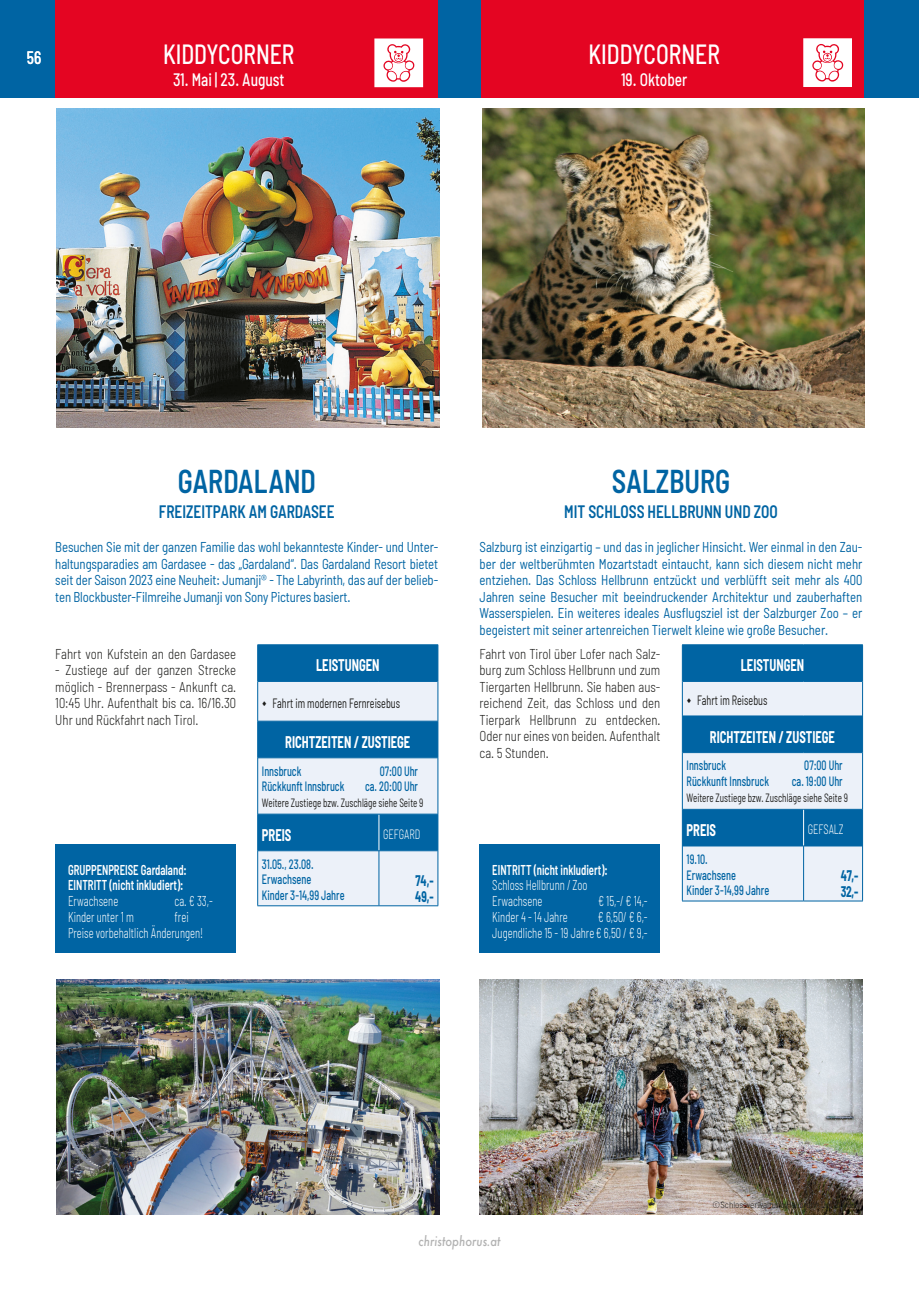
<style>
.page{position:relative;width:919px;height:1289px;background:#fff}
.page>*{position:absolute;margin:0;border:0;box-sizing:border-box;transform-origin:0 0}
.t1{font:600 semi-condensed 33px "Barlow";color:#0064a3;scale:.85 1}
.t2{font:500 semi-condensed 27.75px "Barlow";color:#fff;scale:.85 1}
.t3{font:600 semi-condensed 18px "Barlow";color:#0064a3;scale:.85 1}
.t4{font:500 semi-condensed 18px "Barlow";color:#fff;scale:.85 1}
.t5{font:700 semi-condensed 16.5px "Barlow";color:#fff;scale:.76 1}
.t6{font:italic 500 15px "Futura T";color:#b2b2b2;scale:.85 1}
.t7{font:700 semi-condensed 15px/15.8px "Barlow";color:#0064a3;scale:.76 1}
.t8{font:semi-condensed 14.25px/16.5px "Barlow";letter-spacing:-.01em;color:#0064a3;text-align:justify;scale:.9 1}
.t9{font:300 semi-condensed 14.25px/16.5px "Barlow";color:#1d1d1b;text-align:justify;scale:.9 1}
.t10{font:300 semi-condensed 14.25px/15.8px "Barlow";color:#fff;scale:.75 1}
.t11{font:600 semi-condensed 14.25px/15.8px "Barlow";color:#fff;scale:.75 1}
.t12{font:500 semi-condensed 13.5px "Barlow";color:#0064a3;scale:.75 1}
.t13{font:500 semi-condensed 13.5px/15.8px "Barlow";color:#0064a3;scale:.76 1}
.t14{font:semi-condensed 13.5px "Barlow";color:#1d1d1b;scale:.75 1}
.t15{font:300 semi-condensed 13.5px "Barlow";color:#fff;scale:.76 1}
.t16{font:semi-condensed 12px "Barlow";color:#1d1d1b;scale:.76 1}
.t17{font:300 semi-condensed 9px "Barlow";color:#1d1d1b}
</style>
<div class="page">
<img style="left:56px;top:108px;width:383px;height:319px">
<div style="left:0;top:0;width:918px;height:98px;background:#0064a3"></div>
<div style="left:55px;top:0;width:383px;height:98px;background:#e40522"></div>
<div style="left:480px;top:0;width:383px;height:98px;background:#e40522"></div>
<svg style="left:374px;top:38px;width:49px;height:49px;background:#fbdfe3"></svg>
<svg style="left:803px;top:38px;width:48px;height:49px;background:#fbe0e4"></svg>
<img style="left:56px;top:979px;width:383px;height:235px">
<hr style="left:257px;top:644px;width:122px;height:1px;background:#0064a3">
<hr style="left:257px;top:645px;width:1px;height:36px;background:#0064a3">
<hr style="left:257px;top:681px;width:1px;height:40px;background:#0064a3">
<hr style="left:257px;top:721px;width:1px;height:36px;background:#0064a3">
<hr style="left:257px;top:757px;width:1px;height:57px;background:#0064a3">
<hr style="left:257px;top:814px;width:1px;height:36px;background:#0064a3">
<hr style="left:257px;top:850px;width:1px;height:55px;background:#0064a3">
<hr style="left:257px;top:905px;width:122px;height:1px;background:#0064a3">
<hr style="left:379px;top:905px;width:59px;height:1px;background:#0064a3">
<div style="left:55px;top:844px;width:181px;height:109px;background:#0064a3"></div>
<img style="left:482px;top:108px;width:382px;height:319px">
<hr style="left:862px;top:645px;width:1px;height:36px;background:#0064a3">
<hr style="left:862px;top:681px;width:1px;height:35px;background:#0064a3">
<hr style="left:862px;top:716px;width:1px;height:36px;background:#0064a3">
<hr style="left:862px;top:752px;width:1px;height:57px;background:#0064a3">
<hr style="left:862px;top:809px;width:1px;height:37px;background:#0064a3">
<hr style="left:862px;top:846px;width:1px;height:54px;background:#0064a3">
<div style="left:479px;top:844px;width:181px;height:109px;background:#0064a3"></div>
<img style="left:479px;top:979px;width:383px;height:235px">
<svg style="left:258px;top:644px;width:180px;height:261px;background:#85b3d3"></svg>
<svg style="left:682px;top:644px;width:180px;height:257px;background:#83b2d2"></svg>
<p class="t4" style="left:27px;top:46px;width:18px">56</p>
<h2 class="t2" style="left:588px;top:36px;width:156px">KIDDYCORNER</h2>
<p class="t4" style="left:621px;top:69px;width:80px">19. Oktober</p>
<h2 class="t2" style="left:163px;top:36px;width:156px">KIDDYCORNER</h2>
<p class="t4" style="left:173px;top:69px;width:133px">31. Mai | 23. August</p>
<h1 class="t1" style="left:178px;top:461px;width:164px">GARDALAND</h1>
<p class="t3" style="left:159px;top:501px;width:208px">FREIZEITPARK AM GARDASEE</p>
<p class="t8" style="left:55px;top:538px;width:427px">Besuchen Sie mit der ganzen Familie das wohl bekannteste Kinder- und Unter&shy;haltungsparadies am Gardasee - das „Gardaland“. Das Gardaland Resort bietet seit der Saison 2023 eine Neuheit: Jumanji® - The Labyrinth, das auf der belieb&shy;ten Blockbuster-Filmreihe Jumanji von Sony Pictures basiert.</p>
<p class="t9" style="left:55px;top:645px;width:202px">Fahrt von Kufstein an den Gardasee</p>
<p class="t9" style="left:55px;top:661px;width:202px">- Zustiege auf der ganzen Strecke möglich - Brennerpass - Ankunft ca.<br>10:45 Uhr. Aufenthalt bis ca. 16/16.30<br>Uhr und Rückfahrt nach Tirol.</p>
<p class="t5" style="left:316px;top:655px;width:85px">LEISTUNGEN</p>
<p class="t14" style="left:272px;top:694px;width:171px">Fahrt im modernen Fernreisebus</p>
<p class="t5" style="left:285px;top:731px;width:166px">RICHTZEITEN / ZUSTIEGE</p>
<p class="t12" style="left:262px;top:762px;width:54px">Innsbruck</p>
<p class="t12" style="left:379px;top:762px;width:53px">07:00 Uhr</p>
<p class="t12" style="left:262px;top:778px;width:111px">Rückkunft Innsbruck</p>
<p class="t12" style="left:365px;top:778px;width:72px">ca. 20:00 Uhr</p>
<p class="t16" style="left:262px;top:795px;width:214px">Weitere Zustiege bzw. Zuschläge siehe Seite 9</p>
<p class="t5" style="left:262px;top:824px;width:40px">PREIS</p>
<p class="t15" style="left:383px;top:826px;width:50px">GEFGARD</p>
<p class="t13" style="left:262px;top:855px;width:110px">31.05., 23.08.<br>Erwachsene<br>Kinder 3-14,99 Jahre</p>
<p class="t11" style="left:68px;top:861px;width:160px">GRUPPENPREISE Gardaland:<br>EINTRITT (nicht inkludiert):</p>
<p class="t10" style="left:68px;top:892px;width:68px">Erwachsene</p>
<p class="t10" style="left:175px;top:892px;width:52px">ca. € 33,-</p>
<p class="t10" style="left:68px;top:908px;width:89px">Kinder unter 1 m</p>
<p class="t7" style="left:415px;top:872px;width:26px">74,-<br>49,-</p>
<p class="t10" style="left:68px;top:908px;width:182px;text-indent:107px">frei<br>Preise vorbehaltlich Änderungen!</p>
<h1 class="t1" style="left:611px;top:461px;width:141px">SALZBURG</h1>
<p class="t3" style="left:564px;top:501px;width:253px">MIT SCHLOSS HELLBRUNN UND ZOO</p>
<p class="t8" style="left:479px;top:538px;width:427px">Salzburg ist einzigartig – und das in jeglicher Hinsicht. Wer einmal in den Zau&shy;ber der weltberühmten Mozartstadt eintaucht, kann sich diesem nicht mehr entziehen. Das Schloss Hellbrunn entzückt und verblüfft seit mehr als 400<br>Jahren seine Besucher mit beeindruckender Architektur und zauberhaften Wasserspielen. Ein weiteres ideales Ausflugsziel ist der Salzburger Zoo – er begeistert mit seiner artenreichen Tierwelt kleine wie große Besucher.</p>
<p class="t9" style="left:479px;top:645px;width:202px">Fahrt von Tirol über Lofer nach Salz&shy;burg zum Schloss Hellbrunn und zum Tiergarten Hellbrunn. Sie haben aus&shy;reichend Zeit, das Schloss und den Tierpark Hellbrunn zu entdecken.<br>Oder nur eines von beiden. Aufenthalt ca. 5 Stunden.</p>
<p class="t5" style="left:740px;top:655px;width:85px">LEISTUNGEN</p>
<p class="t14" style="left:697px;top:692px;width:95px">Fahrt im Reisebus</p>
<p class="t5" style="left:709px;top:726px;width:166px">RICHTZEITEN / ZUSTIEGE</p>
<p class="t12" style="left:686px;top:757px;width:54px">Innsbruck</p>
<p class="t12" style="left:804px;top:757px;width:53px">07:00 Uhr</p>
<p class="t12" style="left:686px;top:772px;width:111px">Rückkunft Innsbruck</p>
<p class="t12" style="left:791px;top:772px;width:69px">ca. 19:00 Uhr</p>
<p class="t16" style="left:686px;top:790px;width:214px">Weitere Zustiege bzw. Zuschläge siehe Seite 9</p>
<p class="t5" style="left:686px;top:819px;width:40px">PREIS</p>
<p class="t15" style="left:807px;top:821px;width:49px">GEFSALZ</p>
<p class="t13" style="left:686px;top:850px;width:110px">19.10.<br>Erwachsene<br>Kinder 3-14,99 Jahre</p>
<p class="t11" style="left:492px;top:861px;width:155px">EINTRITT (nicht inkludiert):</p>
<p class="t10" style="left:492px;top:876px;width:128px">Schloss Hellbrunn / Zoo<br>Erwachsene</p>
<p class="t7" style="left:840px;top:867px;width:25px">47,-<br>32,-</p>
<p class="t10" style="left:598px;top:892px;width:67px">€ 15,-/ € 14,-</p>
<p class="t10" style="left:492px;top:908px;width:208px;text-align:right">€ 6,50/ € 6,-<br>Jugendliche 15 - 19 Jahre€ 6,50 / € 9,-</p>
<p class="t10" style="left:492px;top:908px;width:102px">Kinder 4 - 14 Jahre</p>
<p class="t17" style="left:712px;top:1199px;width:144px">©Schlossverwaltung Hellbrunn Doris Wild</p>
<p class="t6" style="left:418px;top:1232px;width:98px">christophorus.at</p>
</div>
